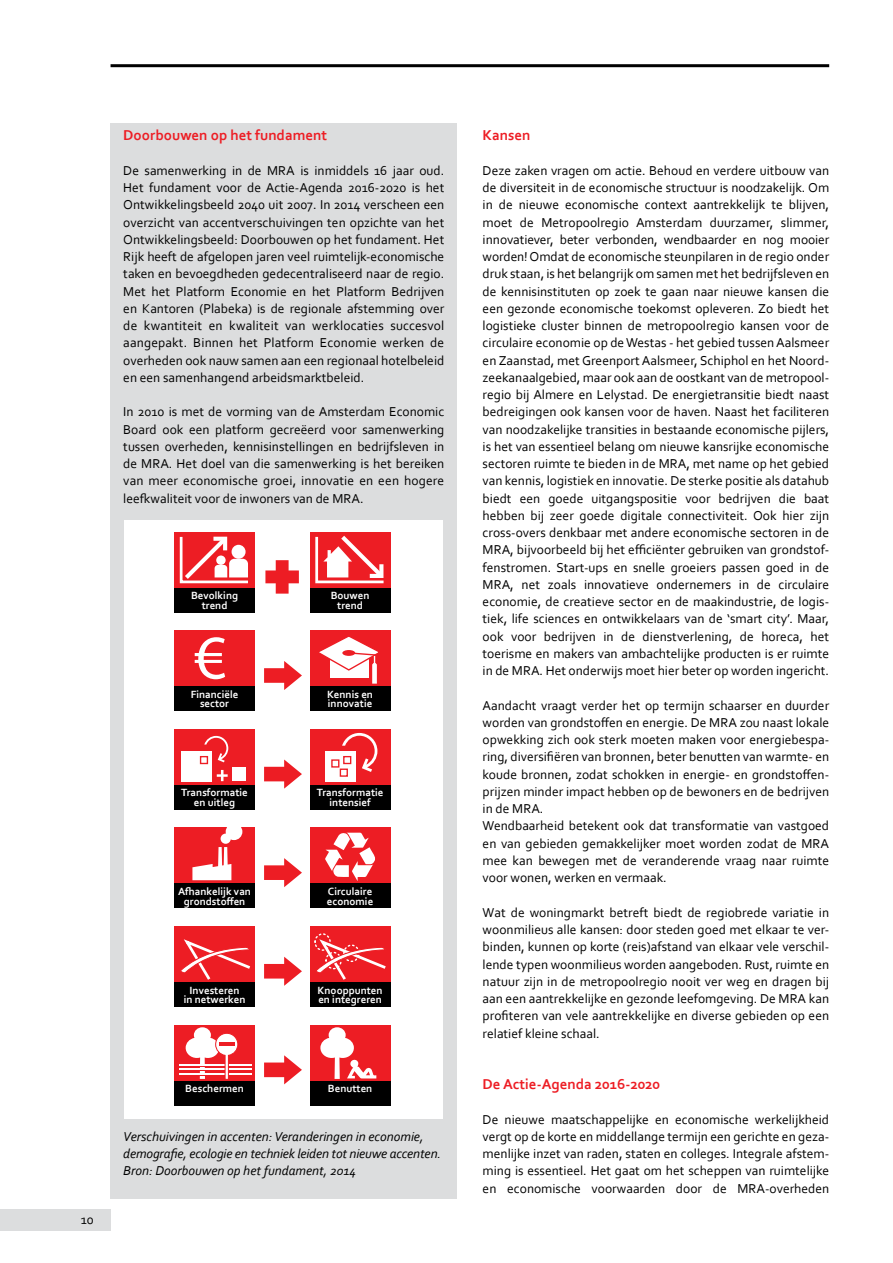
<style>
.page{position:relative;width:893px;height:1263px;background:#fff}
.page>*{position:absolute;margin:0;border:0;box-sizing:border-box;transform-origin:0 0}
.t1{font:700 15px "Corbel";color:#ed1d24}
.t2{font:13.5px/17.2px "Corbel";color:#000;text-align:justify}
.t3{font:italic 13.5px/17.2px "Corbel";color:#000}
.t4{font:700 10.95px/9.6px "Corbel";color:#fff;text-align:center}
</style>
<div class="page">
<div style="left:0;top:1210px;width:111px;height:21px;background:#dcddde"></div>
<div style="left:111px;top:123px;width:346px;height:996px;background:#dcddde"></div>
<div style="left:111px;top:1112px;width:346px;height:87px;background:#dcddde"></div>
<div style="left:124px;top:520px;width:319px;height:598px;background:#fff"></div>
<div style="left:310px;top:926px;width:81px;height:81px;background:#ed1d24"></div>
<div style="left:310px;top:982px;width:81px;height:25px;background:#000"></div>
<div style="left:314px;top:933px;width:17px;height:18px;border:1px dashed #fff;border-radius:50%"></div>
<svg style="left:314px;top:936px;width:72px;height:44px"></svg>
<div style="left:310px;top:532px;width:81px;height:80px;background:#ed1d24"></div>
<div style="left:310px;top:588px;width:81px;height:24px;background:#000"></div>
<div style="left:174px;top:1024px;width:81px;height:81px;background:#ed1d24"></div>
<div style="left:310px;top:1024px;width:81px;height:81px;background:#ed1d24"></div>
<div style="left:174px;top:532px;width:81px;height:80px;background:#ed1d24"></div>
<div style="left:174px;top:588px;width:81px;height:24px;background:#000"></div>
<div style="left:174px;top:630px;width:81px;height:81px;background:#ed1d24"></div>
<div style="left:310px;top:630px;width:81px;height:81px;background:#ed1d24"></div>
<div style="left:310px;top:686px;width:81px;height:25px;background:#000"></div>
<div style="left:174px;top:686px;width:81px;height:25px;background:#000"></div>
<div style="left:174px;top:729px;width:81px;height:81px;background:#ed1d24"></div>
<div style="left:310px;top:729px;width:81px;height:81px;background:#ed1d24"></div>
<div style="left:310px;top:785px;width:81px;height:25px;background:#000"></div>
<div style="left:174px;top:785px;width:81px;height:25px;background:#000"></div>
<div style="left:174px;top:827px;width:81px;height:81px;background:#ed1d24"></div>
<div style="left:310px;top:827px;width:81px;height:81px;background:#ed1d24"></div>
<div style="left:310px;top:883px;width:81px;height:25px;background:#000"></div>
<div style="left:174px;top:883px;width:81px;height:25px;background:#000"></div>
<div style="left:174px;top:926px;width:81px;height:81px;background:#ed1d24"></div>
<div style="left:174px;top:982px;width:81px;height:25px;background:#000"></div>
<svg style="left:325px;top:832px;width:50px;height:49px"></svg>
<svg style="left:319px;top:637px;width:59px;height:47px"></svg>
<svg style="left:195px;top:637px;width:30px;height:42px"></svg>
<svg style="left:192px;top:827px;width:50px;height:53px"></svg>
<svg style="left:217px;top:770px;width:11px;height:11px"></svg>
<div style="left:232px;top:767px;width:14px;height:14px;background:#fff"></div>
<div style="left:182px;top:751px;width:30px;height:30px;background:#fff"></div>
<div style="left:200px;top:756px;width:8px;height:8px;border:1px solid #ed1d24"></div>
<svg style="left:204px;top:736px;width:24px;height:26px"></svg>
<div style="left:325px;top:751px;width:30px;height:30px;background:#fff"></div>
<div style="left:331px;top:759px;width:8px;height:9px;border:1px solid #ed1d24"></div>
<div style="left:340px;top:768px;width:8px;height:9px;border:1px solid #ed1d24"></div>
<svg style="left:342px;top:733px;width:35px;height:39px"></svg>
<div style="left:310px;top:1081px;width:81px;height:24px;background:#000"></div>
<div style="left:174px;top:1081px;width:81px;height:24px;background:#000"></div>
<svg style="left:320px;top:1027px;width:56px;height:52px"></svg>
<hr style="left:179px;top:1064px;width:73px;height:2px;background:#fff">
<hr style="left:179px;top:1068px;width:73px;height:2px;background:#fff">
<hr style="left:179px;top:1073px;width:73px;height:2px;background:#fff">
<svg style="left:186px;top:1027px;width:52px;height:53px"></svg>
<hr style="left:219px;top:1042px;width:15px;height:4px;background:#ed1d24">
<svg style="left:179px;top:536px;width:69px;height:48px"></svg>
<svg style="left:315px;top:535px;width:69px;height:49px"></svg>
<svg style="left:181px;top:939px;width:70px;height:41px"></svg>
<svg style="left:264px;top:661px;width:38px;height:29px"></svg>
<svg style="left:264px;top:759px;width:38px;height:30px"></svg>
<svg style="left:264px;top:858px;width:38px;height:29px"></svg>
<svg style="left:264px;top:957px;width:38px;height:29px"></svg>
<svg style="left:264px;top:1055px;width:38px;height:29px"></svg>
<svg style="left:265px;top:560px;width:34px;height:34px"></svg>
<hr style="left:111px;top:64px;width:718px;height:3px;background:#000">
<p class="t1" style="left:123px;top:126px;width:205px">Doorbouwen op het fundament</p>
<p class="t2" style="left:123px;top:161px;width:323px">De samenwerking in de MRA is inmiddels 16 jaar oud.<br>Het fundament voor de Actie-Agenda 2016-2020 is het Ontwikkelingsbeeld 2040 uit 2007. In 2014 verscheen een overzicht van accentverschuivingen ten opzichte van het Ontwikkelingsbeeld: Doorbouwen op het fundament. Het Rijk heeft de afgelopen jaren veel ruimtelijk-economische taken en bevoegdheden gedecentraliseerd naar de regio.<br>Met het Platform Economie en het Platform Bedrijven en Kantoren (Plabeka) is de regionale afstemming over de kwantiteit en kwaliteit van werklocaties succesvol aangepakt. Binnen het Platform Economie werken de overheden ook nauw samen aan een regionaal hotelbeleid en een samenhangend arbeidsmarktbeleid.</p>
<p class="t2" style="left:123px;top:403px;width:323px">In 2010 is met de vorming van de Amsterdam Economic Board ook een platform gecreëerd voor samenwerking tussen overheden, kennisinstellingen en bedrijfsleven in de MRA. Het doel van die samenwerking is het bereiken van meer economische groei, innovatie en een hogere leefkwaliteit voor de inwoners van de MRA.</p>
<p class="t4" style="left:191px;top:590px;width:49px">Bevolking trend</p>
<p class="t4" style="left:331px;top:590px;width:40px">Bouwen trend</p>
<p class="t4" style="left:191px;top:689px;width:49px">Financiële sector</p>
<p class="t4" style="left:327px;top:689px;width:47px;text-align:left">Kennis en innovatie</p>
<p class="t4" style="left:181px;top:788px;width:68px">Transformatie en uitleg</p>
<p class="t4" style="left:178px;top:886px;width:74px">Afhankelijk van grondstoffen</p>
<p class="t4" style="left:317px;top:788px;width:68px">Transformatie intensief</p>
<p class="t4" style="left:327px;top:886px;width:48px;text-align:left">Circulaire economie</p>
<p class="t4" style="left:184px;top:985px;width:63px">Investeren<br>in netwerken</p>
<p class="t4" style="left:318px;top:985px;width:67px;text-align:left">Knooppunten en integreren</p>
<p class="t2" style="left:81px;top:1210px;width:14px">10</p>
<p class="t4" style="left:185px;top:1083px;width:60px">Beschermen</p>
<p class="t4" style="left:328px;top:1083px;width:46px">Benutten</p>
<p class="t3" style="left:123px;top:1127px;width:319px">Verschuivingen in accenten: Veranderingen in economie, demografie, ecologie en techniek leiden tot nieuwe accenten.<br>Bron: Doorbouwen op het fundament, 2014</p>
<p class="t1" style="left:483px;top:126px;width:49px">Kansen</p>
<p class="t2" style="left:483px;top:161px;width:348px;text-align:left">Deze zaken vragen om actie. Behoud en verdere uitbouw van de diversiteit in de economische structuur is noodzakelijk. Om in de nieuwe economische context aantrekkelijk te blijven, moet de Metropoolregio Amsterdam duurzamer, slimmer, innovatiever, beter verbonden, wendbaarder en nog mooier worden! Omdat de economische steunpilaren in de regio onder druk staan, is het belangrijk om samen met het bedrijfsleven en de kennisinstituten op zoek te gaan naar nieuwe kansen die een gezonde economische toekomst opleveren. Zo biedt het logistieke cluster binnen de metropoolregio kansen voor de circulaire economie op de Westas - het gebied tussen Aalsmeer en Zaanstad, met Greenport Aalsmeer, Schiphol en het Noord&shy;zeekanaalgebied, maar ook aan de oostkant van de metropool&shy;regio bij Almere en Lelystad. De energietransitie biedt naast bedreigingen ook kansen voor de haven. Naast het faciliteren van noodzakelijke transities in bestaande economische pijlers, is het van essentieel belang om nieuwe kansrijke economische sectoren ruimte te bieden in de MRA, met name op het gebied van kennis, logistiek en innovatie. De sterke positie als datahub biedt een goede uitgangspositie voor bedrijven die baat hebben bij zeer goede digitale connectiviteit. Ook hier zijn cross-overs denkbaar met andere economische sectoren in de MRA, bijvoorbeeld bij het efficiënter gebruiken van grondstof&shy;fenstromen. Start-ups en snelle groeiers passen goed in de MRA, net zoals innovatieve ondernemers in de circulaire economie, de creatieve sector en de maakindustrie, de logis&shy;tiek, life sciences en ontwikkelaars van de ‘smart city’. Maar, ook voor bedrijven in de dienstverlening, de horeca, het toerisme en makers van ambachtelijke producten is er ruimte in de MRA. Het onderwijs moet hier beter op worden ingericht.</p>
<p class="t2" style="left:483px;top:696px;width:348px;text-align:left">Aandacht vraagt verder het op termijn schaarser en duurder worden van grondstoffen en energie. De MRA zou naast lokale opwekking zich ook sterk moeten maken voor energiebespa&shy;ring, diversifiëren van bronnen, beter benutten van warmte- en koude bronnen, zodat schokken in energie- en grondstoffen&shy;prijzen minder impact hebben op de bewoners en de bedrijven in de MRA.<br>Wendbaarheid betekent ook dat transformatie van vastgoed en van gebieden gemakkelijker moet worden zodat de MRA mee kan bewegen met de veranderende vraag naar ruimte voor wonen, werken en vermaak.</p>
<p class="t2" style="left:483px;top:903px;width:348px">Wat de woningmarkt betreft biedt de regiobrede variatie in woonmilieus alle kansen: door steden goed met elkaar te ver&shy;binden, kunnen op korte (reis)afstand van elkaar vele verschil&shy;lende typen woonmilieus worden aangeboden. Rust, ruimte en natuur zijn in de metropoolregio nooit ver weg en dragen bij aan een aantrekkelijke en gezonde leefomgeving. De MRA kan profiteren van vele aantrekkelijke en diverse gebieden op een relatief kleine schaal.</p>
<p class="t1" style="left:483px;top:1075px;width:179px">De Actie-Agenda 2016-2020</p>
<p class="t2" style="left:483px;top:1110px;width:348px">De nieuwe maatschappelijke en economische werkelijkheid vergt op de korte en middellange termijn een gerichte en geza&shy;menlijke inzet van raden, staten en colleges. Integrale afstem&shy;ming is essentieel. Het gaat om het scheppen van ruimtelijke en economische voorwaarden door de MRA-overheden</p>
</div>
